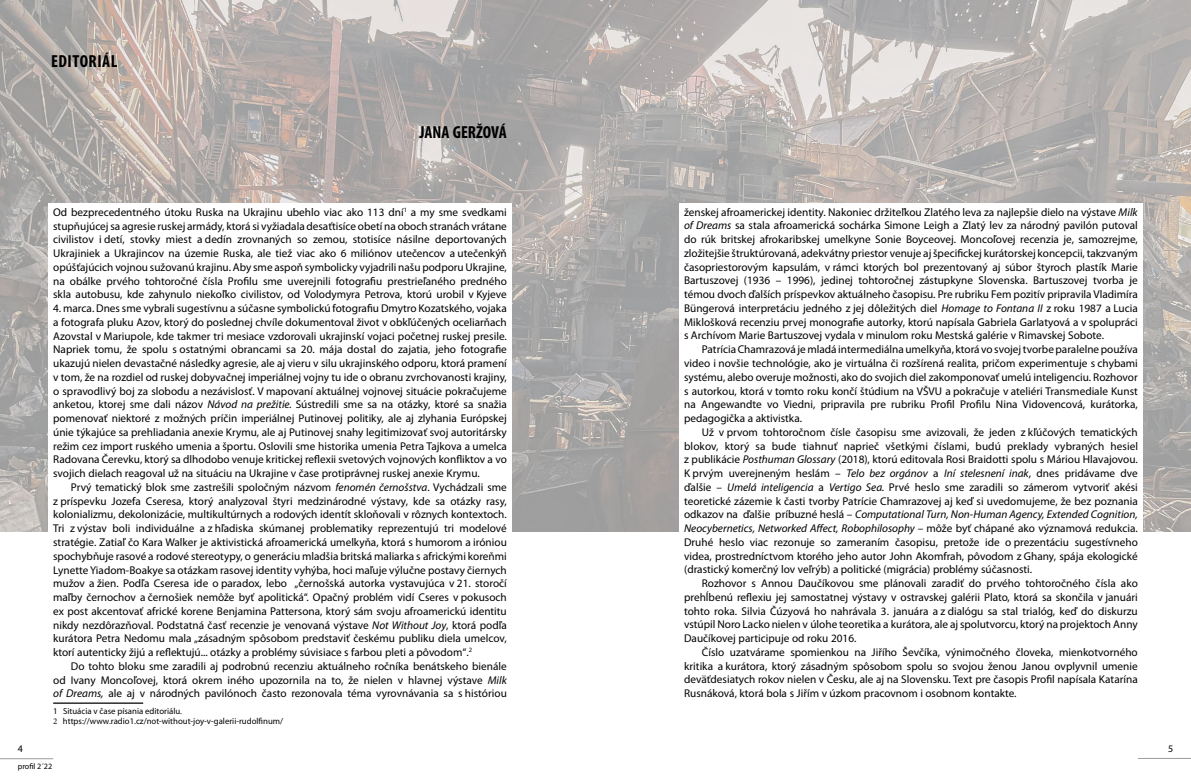
<style>
.page{position:relative;width:1191px;height:780px;background:#fff}
.page>*{position:absolute;margin:0;border:0;box-sizing:border-box;transform-origin:0 0}
.t1{font:700 condensed 17.5px "Myriad Pro";color:#000}
.t2{font:700 condensed 17.5px "Myriad Pro";letter-spacing:.03em;color:#000}
.t3{font:11.25px/13.8px "Myriad Pro";color:#000;text-align:justify}
.t4{font:10px "Myriad Pro";color:#000}
.t5{font:8.75px/10.5px "Myriad Pro";color:#000}
.t6{font:8.12px "Myriad Pro";color:#000}
.s1{font-style:italic}
.s2{font-family:"Minion Pro"}
</style>
<div class="page">
<hr style="left:0;top:758px;width:53px;height:1px;background:#9d9d9c">
<hr style="left:1137px;top:758px;width:54px;height:1px;background:#9d9d9c">
<img style="left:0;top:0;width:1191px;height:531px">
<div style="left:49px;top:203px;width:463px;height:346px;background:#fff"></div>
<div style="left:679px;top:203px;width:463px;height:346px;background:#fff"></div>
<hr style="left:53px;top:702px;width:90px;height:1px;background:#000">
<h1 class="t2" style="left:51px;top:51px;width:68px">EDITORIÁL</h1>
<h1 class="t1" style="left:419px;top:122px;width:89px">JANA GERŽOVÁ</h1>
<p class="t3" style="left:53px;top:205px;width:455px">Od bezprecedentného útoku Ruska na Ukrajinu ubehlo viac ako 113 dní<sup>1</sup> a my sme svedkami stupňujúcej sa agresie ruskej armády, ktorá si vyžiadala desaťtisíce obetí na oboch stranách vrátane civilistov i detí, stovky miest a dedín zrovnaných so zemou, stotisíce násilne deportovaných Ukrajiniek a Ukrajincov na územie Ruska, ale tiež viac ako 6 miliónov utečencov a utečenkýň opúšťajúcich vojnou sužovanú krajinu. Aby sme aspoň symbolicky vyjadrili našu podporu Ukrajine, na obálke prvého tohtoročné čísla Profilu sme uverejnili fotografiu prestrieľaného predného skla autobusu, kde zahynulo niekoľko civilistov, od Volodymyra Petrova, ktorú urobil v Kyjeve</p>
<p class="t3" style="left:53px;top:302px;width:455px">4. marca. Dnes sme vybrali sugestívnu a súčasne symbolickú fotografiu Dmytro Kozatského, vojaka a fotografa pluku Azov, ktorý do poslednej chvíle dokumentoval život v obkľúčených oceliarňach Azovstal v Mariupole, kde takmer tri mesiace vzdorovali ukrajinskí vojaci početnej ruskej presile.<br>Napriek tomu, že spolu s ostatnými obrancami sa 20. mája dostal do zajatia, jeho fotografie ukazujú nielen devastačné následky agresie, ale aj vieru v silu ukrajinského odporu, ktorá pramení v tom, že na rozdiel od ruskej dobyvačnej imperiálnej vojny tu ide o obranu zvrchovanosti krajiny, o spravodlivý boj za slobodu a nezávislosť. V mapovaní aktuálnej vojnovej situácie pokračujeme anketou, ktorej sme dali názov <span class="s1">Návod na prežitie.</span> Sústredili sme sa na otázky, ktoré sa snažia pomenovať niektoré z možných príčin imperiálnej Putinovej politiky, ale aj zlyhania Európskej únie týkajúce sa prehliadania anexie Krymu, ale aj Putinovej snahy legitimizovať svoj autoritársky režim cez import ruského umenia a športu. Oslovili sme historika umenia Petra Tajkova a umelca Radovana Čerevku, ktorý sa dlhodobo venuje kritickej reflexii svetových vojnových konfliktov a vo svojich dielach reagoval už na situáciu na Ukrajine v čase protiprávnej ruskej anexie Krymu.</p>
<p class="t3" style="left:53px;top:480px;width:455px;text-indent:18px">Prvý tematický blok sme zastrešili spoločným názvom <span class="s1">fenomén černošstva</span>. Vychádzali sme z príspevku Jozefa Cseresa, ktorý analyzoval štyri medzinárodné výstavy, kde sa otázky rasy, kolonializmu, dekolonizácie, multikultúrnych a rodových identít skloňovali v rôznych kontextoch.<br>Tri z výstav boli individuálne a z hľadiska skúmanej problematiky reprezentujú tri modelové stratégie. Zatiaľ čo Kara Walker je aktivistická afroamerická umelkyňa, ktorá s humorom a iróniou spochybňuje rasové a rodové stereotypy, o generáciu mladšia britská maliarka s africkými koreňmi Lynette Yiadom-Boakye sa otázkam rasovej identity vyhýba, hoci maľuje výlučne postavy čiernych mužov a žien. Podľa Cseresa ide o paradox, lebo „černošská autorka vystavujúca v 21. storočí maľby černochov a černošiek nemôže byť apolitická“. Opačný problém vidí Cseres v pokusoch ex post akcentovať africké korene Benjamina Pattersona, ktorý sám svoju afroamerickú identitu nikdy nezdôrazňoval. Podstatná časť recenzie je venovaná výstave <span class="s1">Not Without Joy</span>, ktorá podľa kurátora Petra Nedomu mala „zásadným spôsobom predstaviť českému publiku diela umelcov, ktorí autenticky žijú a reflektujú... otázky a problémy súvisiace s farbou pleti a pôvodom“.<sup>2</sup></p>
<p class="t3" style="left:53px;top:659px;width:455px;text-indent:18px">Do tohto bloku sme zaradili aj podrobnú recenziu aktuálneho ročníka benátskeho bienále od Ivany Moncoľovej, ktorá okrem iného upozornila na to, že nielen v hlavnej výstave <span class="s1">Milk of Dreams,</span> ale aj v národných pavilónoch často rezonovala téma vyrovnávania sa s históriou</p>
<p class="t5" style="left:53px;top:705px;width:231px">1 Situácia v čase písania editoriálu.<br><span class="s2">2</span> https://www.radio1.cz/not-without-joy-v-galerii-rudolfinum/</p>
<p class="t3" style="left:684px;top:205px;width:455px">ženskej afroamerickej identity. Nakoniec držiteľkou Zlatého leva za najlepšie dielo na výstave <span class="s1">Milk of Dreams</span> sa stala afroamerická sochárka Simone Leigh a Zlatý lev za národný pavilón putoval do rúk britskej afrokaribskej umelkyne Sonie Boyceovej. Moncoľovej recenzia je, samozrejme, zložitejšie štruktúrovaná, adekvátny priestor venuje aj špecifickej kurátorskej koncepcii, takzvaným časopriestorovým kapsulám, v rámci ktorých bol prezentovaný aj súbor štyroch plastík Marie Bartuszovej (1936 – 1996), jedinej tohtoročnej zástupkyne Slovenska. Bartuszovej tvorba je témou dvoch ďalších príspevkov aktuálneho časopisu. Pre rubriku Fem pozitív pripravila Vladimíra Büngerová interpretáciu jedného z jej dôležitých diel <span class="s1">Homage to Fontana II</span> z roku 1987 a Lucia Miklošková recenziu prvej monografie autorky, ktorú napísala Gabriela Garlatyová a v spolupráci s Archívom Marie Bartuszovej vydala v minulom roku Mestská galérie v Rimavskej Sobote.</p>
<p class="t3" style="left:684px;top:343px;width:455px;text-indent:18px">Patrícia Chamrazová je mladá intermediálna umelkyňa, ktorá vo svojej tvorbe paralelne používa video i novšie technológie, ako je virtuálna či rozšírená realita, pričom experimentuje s chybami systému, alebo overuje možnosti, ako do svojich diel zakomponovať umelú inteligenciu. Rozhovor s autorkou, ktorá v tomto roku končí štúdium na VŠVU a pokračuje v ateliéri Transmediale Kunst na Angewandte vo Viedni, pripravila pre rubriku Profil Profilu Nina Vidovencová, kurátorka, pedagogička a aktivistka.</p>
<p class="t3" style="left:684px;top:425px;width:455px;text-indent:18px">Už v prvom tohtoročnom čísle časopisu sme avizovali, že jeden z kľúčových tematických blokov, ktorý sa bude tiahnuť naprieč všetkými číslami, budú preklady vybraných hesiel z publikácie <span class="s1">Posthuman Glossary</span> (2018), ktorú editovala Rosi Braidotti spolu s Máriou Hlavajovou.<br>K prvým uverejneným heslám – <span class="s1">Telo bez orgánov</span> a <span class="s1">Iní stelesnení inak</span>, dnes pridávame dve ďalšie – <span class="s1">Umelá inteligencia</span> a <span class="s1">Vertigo Sea.</span> Prvé heslo sme zaradili so zámerom vytvoriť akési teoretické zázemie k časti tvorby Patrície Chamrazovej aj keď si uvedomujeme, že bez poznania odkazov na ďalšie príbuzné heslá – <span class="s1">Computational Turn, Non-Human Agency, Extended Cognition, Neocybernetics, Networked Affect, Robophilosophy –</span> môže byť chápané ako významová redukcia.<br>Druhé heslo viac rezonuje so zameraním časopisu, pretože ide o prezentáciu sugestívneho videa, prostredníctvom ktorého jeho autor John Akomfrah, pôvodom z Ghany, spája ekologické (drastický komerčný lov veľrýb) a politické (migrácia) problémy súčasnosti.</p>
<p class="t3" style="left:684px;top:576px;width:455px;text-indent:18px">Rozhovor s Annou Daučíkovou sme plánovali zaradiť do prvého tohtoročného čísla ako prehĺbenú reflexiu jej samostatnej výstavy v ostravskej galérii Plato, ktorá sa skončila v januári tohto roka. Silvia Čúzyová ho nahrávala 3. januára a z dialógu sa stal trialóg, keď do diskurzu vstúpil Noro Lacko nielen v úlohe teoretika a kurátora, ale aj spolutvorcu, ktorý na projektoch Anny Daučíkovej participuje od roku 2016.</p>
<p class="t3" style="left:684px;top:645px;width:455px;text-indent:18px">Číslo uzatvárame spomienkou na Jiřího Ševčíka, výnimočného človeka, mienkotvorného kritika a kurátora, ktorý zásadným spôsobom spolu so svojou ženou Janou ovplyvnil umenie deväťdesiatych rokov nielen v Česku, ale aj na Slovensku. Text pre časopis Profil napísala Katarína Rusnáková, ktorá bola s Jiřím v úzkom pracovnom i osobnom kontakte.</p>
<p class="t4" style="left:18px;top:742px;width:7px">4</p>
<p class="t4" style="left:1168px;top:742px;width:7px">5</p>
<p class="t6" style="left:18px;top:761px;width:36px">profil 2´22</p>
</div>
